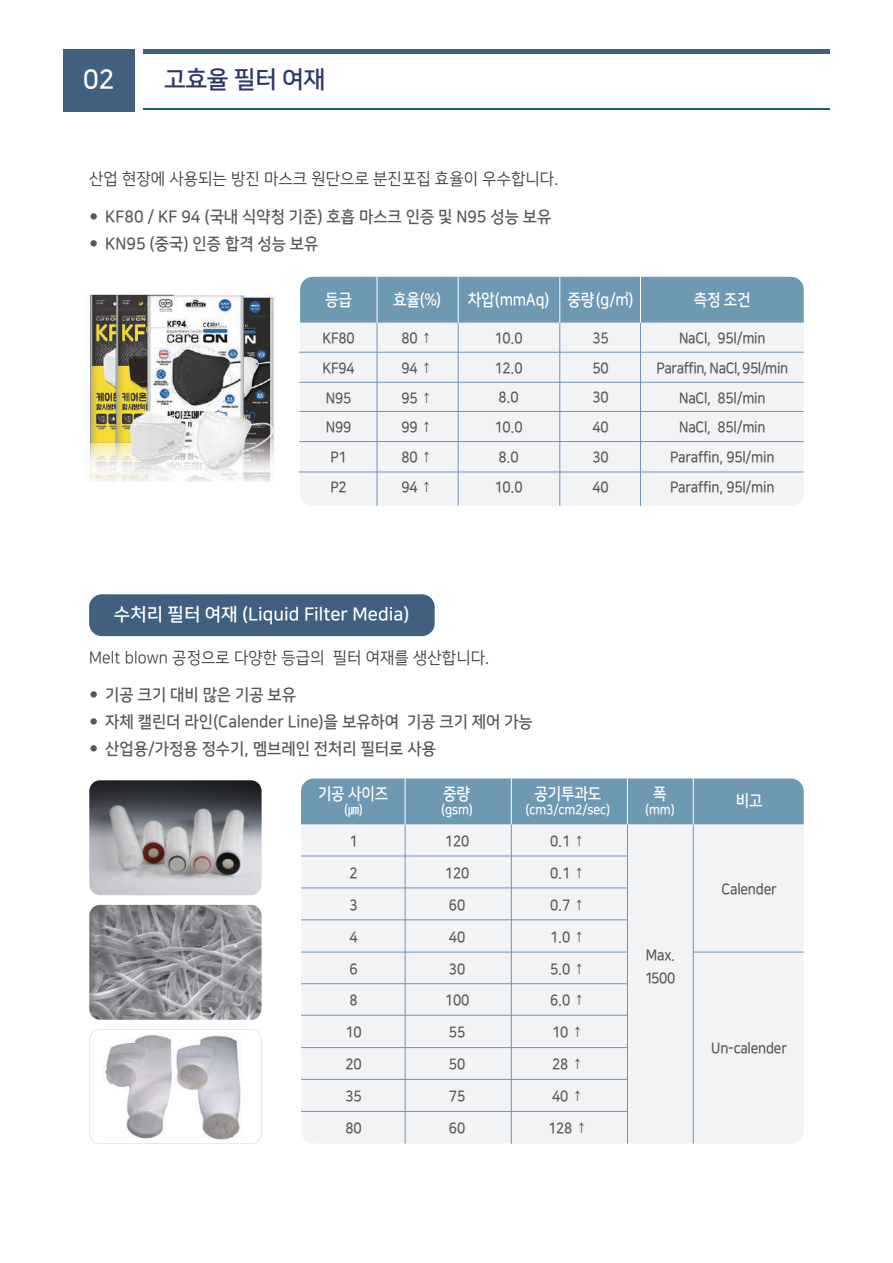
<style>
.page{position:relative;width:893px;height:1263px;background:#fff}
.page>*{position:absolute;margin:0;border:0;box-sizing:border-box;transform-origin:0 0}
.t1{font:26.55px "Nanum Square B";color:#fff;scale:.96 1}
.t2{font:24px "Nanum Square B";letter-spacing:-.02em;color:#2b3767}
.t3{font:18px "Nanum Square B";color:#fff}
.t4{font:16.5px/27px "Nanum Square B";color:#57585a;scale:.95 1}
.t5{font:16.5px "Nanum Square R";letter-spacing:.01em;color:#3e3e3f;scale:.95 1}
.t6{font:16.5px "Nanum Square B";letter-spacing:-.015em;color:#fff;scale:.9 1}
.t7{font:15px/32px "Nanum Square B";letter-spacing:-.015em;color:#57585a;scale:.9 1}
.t8{font:13.5px "Nanum Square B";letter-spacing:-.015em;color:#fff;scale:.9 1}
</style>
<div class="page">
<div style="left:90px;top:213px;width:7px;height:7px;background:#57585a;border-radius:50%"></div>
<div style="left:90px;top:240px;width:7px;height:7px;background:#57585a;border-radius:50%"></div>
<div style="left:300px;top:323px;width:504px;height:183px;background:#f2f3f4"></div>
<div style="left:300px;top:277px;width:504px;height:46px;background:#6e99b3"></div>
<hr style="left:299px;top:472px;width:505px;height:1px;background:#6d93be">
<hr style="left:299px;top:441px;width:505px;height:1px;background:#6d93be">
<hr style="left:299px;top:411px;width:505px;height:1px;background:#6d93be">
<hr style="left:299px;top:382px;width:505px;height:1px;background:#6d93be">
<hr style="left:299px;top:352px;width:505px;height:1px;background:#6d93be">
<hr style="left:640px;top:323px;width:1px;height:183px;background:#6d93be">
<hr style="left:559px;top:323px;width:1px;height:183px;background:#6d93be">
<hr style="left:458px;top:323px;width:1px;height:183px;background:#6d93be">
<hr style="left:377px;top:323px;width:1px;height:183px;background:#6d93be">
<hr style="left:377px;top:277px;width:1px;height:46px;background:#fff">
<hr style="left:458px;top:277px;width:1px;height:46px;background:#fff">
<hr style="left:560px;top:277px;width:1px;height:46px;background:#fff">
<hr style="left:640px;top:277px;width:1px;height:46px;background:#fff">
<div style="left:90px;top:691px;width:7px;height:7px;background:#57585a;border-radius:50%"></div>
<div style="left:90px;top:718px;width:7px;height:7px;background:#57585a;border-radius:50%"></div>
<div style="left:90px;top:745px;width:7px;height:6px;background:#57585a;border-radius:50%"></div>
<img style="left:89px;top:780px;width:173px;height:115px">
<img style="left:89px;top:905px;width:173px;height:115px">
<div style="left:301px;top:824px;width:503px;height:319px;background:#f2f3f4"></div>
<div style="left:301px;top:778px;width:503px;height:46px;background:#6e99b3"></div>
<hr style="left:301px;top:1079px;width:326px;height:1px;background:#6d93be">
<hr style="left:301px;top:1015px;width:326px;height:1px;background:#6d93be">
<hr style="left:301px;top:952px;width:326px;height:1px;background:#6d93be">
<hr style="left:693px;top:952px;width:111px;height:1px;background:#6d93be">
<hr style="left:301px;top:888px;width:326px;height:1px;background:#6d93be">
<hr style="left:301px;top:856px;width:326px;height:1px;background:#6d93be">
<hr style="left:301px;top:919px;width:326px;height:1px;background:#6d93be">
<hr style="left:301px;top:983px;width:326px;height:1px;background:#6d93be">
<hr style="left:301px;top:1047px;width:326px;height:1px;background:#6d93be">
<hr style="left:301px;top:1111px;width:326px;height:1px;background:#6d93be">
<hr style="left:693px;top:824px;width:1px;height:320px;background:#6d93be">
<hr style="left:627px;top:824px;width:1px;height:320px;background:#6d93be">
<hr style="left:511px;top:824px;width:1px;height:320px;background:#6d93be">
<hr style="left:405px;top:824px;width:1px;height:320px;background:#6d93be">
<hr style="left:405px;top:778px;width:1px;height:46px;background:#fff">
<hr style="left:511px;top:778px;width:1px;height:46px;background:#fff">
<hr style="left:627px;top:778px;width:1px;height:46px;background:#fff">
<hr style="left:693px;top:778px;width:1px;height:46px;background:#fff">
<svg style="left:89px;top:1029px;width:173px;height:115px"></svg>
<hr style="left:144px;top:109px;width:686px;height:1px;background:#136464">
<hr style="left:144px;top:49px;width:686px;height:4px;background:#41607f">
<div style="left:63px;top:49px;width:72px;height:63px;background:#41607f"></div>
<div style="left:89px;top:594px;width:346px;height:42px;background:#41607f;border-radius:13px"></div>
<img style="left:89px;top:294px;width:187px;height:187px">
<h1 class="t1" style="left:83px;top:65px;width:34px">02</h1>
<h2 class="t2" style="left:164px;top:67px;width:163px">고효율 필터 여재</h2>
<p class="t5" style="left:89px;top:170px;width:495px">산업 현장에 사용되는 방진 마스크 원단으로 분진포집 효율이 우수합니다.</p>
<p class="t4" style="left:105px;top:203px;width:471px">KF80 / KF 94 (국내 식약청 기준) 호흡 마스크 인증 및 N95 성능 보유<br>KN95 (중국) 인증 합격 성능 보유</p>
<p class="t6" style="left:393px;top:291px;width:55px">효율(%)</p>
<p class="t6" style="left:468px;top:291px;width:186px">차압(mmAq) 중량(g/㎡)</p>
<p class="t6" style="left:325px;top:291px;width:31px">등급</p>
<p class="t7" style="left:322px;top:323px;width:37px;line-height:29.8px;text-align:center">KF80<br>KF94<br>N95<br>N99<br>P1<br>P2</p>
<p class="t7" style="left:401px;top:323px;width:37px;line-height:29.8px;text-align:justify">80 ↑ 94 ↑ 95 ↑ 99 ↑ 80 ↑ 94 ↑</p>
<p class="t7" style="left:495px;top:323px;width:33px;line-height:29.8px">10.0<br>12.0<br>8.0<br>10.0<br>8.0<br>10.0</p>
<p class="t7" style="left:592px;top:323px;width:20px;line-height:29.8px;text-align:justify">35<br>50<br>30<br>40<br>30<br>40</p>
<p class="t6" style="left:694px;top:291px;width:65px">측정 조건</p>
<p class="t7" style="left:656px;top:323px;width:148px;line-height:29.8px;text-align:center">NaCl, 95l/min<br>Paraffin, NaCl,95l/min<br>NaCl, 85l/min<br>NaCl, 85l/min<br>Paraffin, 95l/min<br>Paraffin, 95l/min</p>
<p class="t3" style="left:114px;top:605px;width:297px">수처리 필터 여재 (Liquid Filter Media)</p>
<p class="t5" style="left:89px;top:649px;width:422px">Melt blown 공정으로 다양한 등급의 필터 여재를 생산합니다.</p>
<p class="t4" style="left:105px;top:681px;width:452px">기공 크기 대비 많은 기공 보유<br>자체 캘린더 라인(Calender Line)을 보유하여 기공 크기 제어 가능 산업용/가정용 정수기, 멤브레인 전처리 필터로 사용</p>
<p class="t6" style="left:318px;top:785px;width:79px">기공 사이즈</p>
<p class="t8" style="left:344px;top:803px;width:22px">(㎛)</p>
<p class="t6" style="left:535px;top:785px;width:76px">공기투과도</p>
<p class="t8" style="left:525px;top:803px;width:96px">(cm3/cm2/sec)</p>
<p class="t6" style="left:443px;top:785px;width:31px">중량</p>
<p class="t8" style="left:441px;top:803px;width:37px">(gsm)</p>
<p class="t7" style="left:345px;top:825px;width:20px">1<br>2<br>3<br>4<br>6<br>8<br>10<br>20<br>35<br>80</p>
<p class="t7" style="left:445px;top:825px;width:28px">120<br>120<br>60<br>40<br>30<br>100<br>55<br>50<br>75<br>60</p>
<p class="t7" style="left:548px;top:825px;width:45px">0.1 ↑<br>0.1 ↑<br>0.7 ↑<br>1.0 ↑<br>5.0 ↑<br>6.0 ↑<br>10 ↑<br>28 ↑<br>40 ↑<br>128 ↑</p>
<p class="t6" style="left:653px;top:785px;width:17px">폭</p>
<p class="t6" style="left:736px;top:792px;width:31px">비고</p>
<p class="t8" style="left:645px;top:803px;width:34px">(mm)</p>
<p class="t7" style="left:645px;top:944px;width:35px;line-height:23.4px">Max.<br>1500</p>
<p class="t7" style="left:722px;top:873px;width:63px">Calender</p>
<p class="t7" style="left:711px;top:1033px;width:86px">Un-calender</p>
</div>
